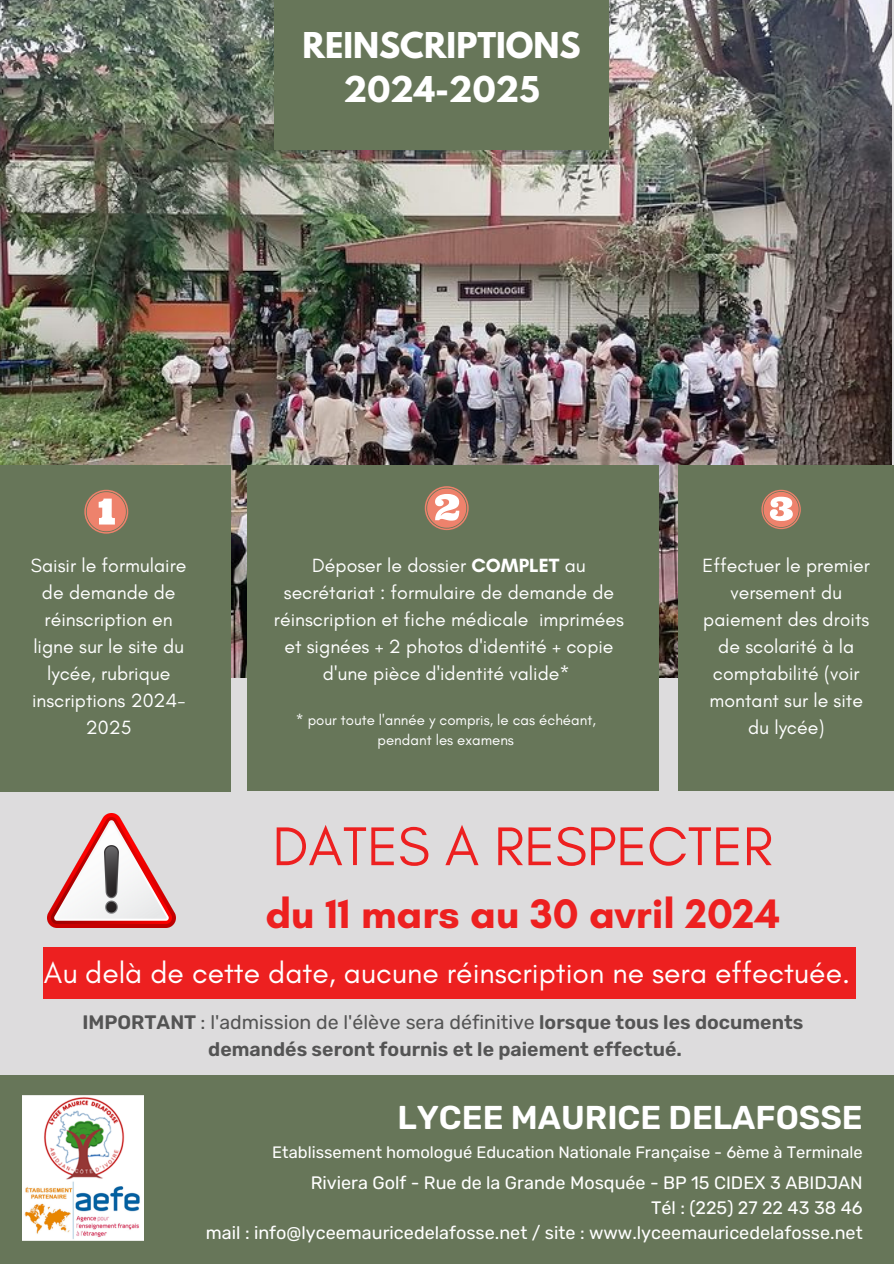
<style>
.page{position:relative;width:894px;height:1264px;background:#fff}
.page>*{position:absolute;margin:0;border:0;box-sizing:border-box;transform-origin:0 0}
.t1{font:55.5px "Glacial Indifference";color:#ed2020}
.t2{font:700 42px "Glacial Indifference";color:#ed2020}
.t3{font:600 33px "Rubik";color:#fff}
.t4{font:700 31.5px/43.8px "League Spartan";color:#fff;text-align:center}
.t5{font:30px "Glacial Indifference";color:#fff}
.t6{font:19.5px/27px "Glacial Indifference";color:#fff;text-align:center}
.t7{font:600 19.5px/27px "Rubik";color:#545454;text-align:center}
.t8{font:18px/25.2px "Rubik";color:#fff;text-align:right}
.t9{font:16.5px "Rubik";color:#fff}
.t10{font:15px/20.2px "Glacial Indifference";color:#fff;text-align:center}
.s1{font-weight:700}
.s2{font-weight:400}
</style>
<div class="page">
<div style="left:0;top:0;width:893px;height:1263px;background:#dddcdd"></div>
<img style="left:0;top:0;width:891px;height:677px">
<div style="left:0;top:1075px;width:893px;height:188px;background:#677659"></div>
<div style="left:274px;top:0;width:334px;height:150px;background:#677659"></div>
<div style="left:677px;top:465px;width:216px;height:325px;background:#677659"></div>
<div style="left:247px;top:465px;width:411px;height:325px;background:#677659"></div>
<div style="left:0;top:465px;width:230px;height:327px;background:#677659"></div>
<svg style="left:84px;top:490px;width:44px;height:43px"></svg>
<svg style="left:424px;top:486px;width:44px;height:44px"></svg>
<svg style="left:761px;top:490px;width:39px;height:39px"></svg>
<img style="left:22px;top:1095px;width:122px;height:145px">
<div style="left:43px;top:947px;width:811px;height:52px;background:#ed2020"></div>
<img style="left:47px;top:813px;width:128px;height:114px">
<p class="t4" style="left:302px;top:27px;width:279px">REINSCRIPTIONS<br>2024-2025</p>
<p class="t6" style="left:31px;top:551px;width:157px">Saisir le formulaire de demande de réinscription en ligne sur le site du lycée, rubrique inscriptions 2024-<br>2025</p>
<h4 class="t6" style="left:274px;top:551px;width:351px">Déposer le dossier <span class="s1">COMPLET</span> au secrétariat : formulaire de demande de réinscription et fiche médicale imprimées et signées + 2 photos d'identité + copie d'une pièce d'identité valide*</h4>
<h3 class="t10" style="left:295px;top:709px;width:301px">* pour toute l'année y compris, le cas échéant, pendant les examens</h3>
<h1 class="t6" style="left:702px;top:551px;width:169px">Effectuer le premier versement du paiement des droits de scolarité à la comptabilité (voir montant sur le site du lycée)</h1>
<p class="t1" style="left:272px;top:812px;width:502px">DATES A RESPECTER</p>
<p class="t2" style="left:265px;top:888px;width:516px">du 11 mars au 30 avril 2024</p>
<p class="t5" style="left:44px;top:954px;width:807px">Au delà de cette date, aucune réinscription ne sera effectuée.</p>
<h4 class="t7" style="left:82px;top:1009px;width:722px">IMPORTANT <span class="s2">: l'admission de l'élève sera définitive</span> lorsque tous les documents demandés seront fournis et le paiement effectué.</h4>
<h4 class="t3" style="left:397px;top:1098px;width:467px">LYCEE MAURICE DELAFOSSE</h4>
<p class="t9" style="left:272px;top:1142px;width:591px">Etablissement homologué Education Nationale Française - 6ème à Terminale</p>
<h4 class="t8" style="left:206px;top:1169px;width:658px">Riviera Golf - Rue de la Grande Mosquée - BP 15 CIDEX 3 ABIDJAN<br>Tél : (225) 27 22 43 38 46<br>mail : info@lyceemauricedelafosse.net / site : www.lyceemauricedelafosse.net</h4>
</div>
